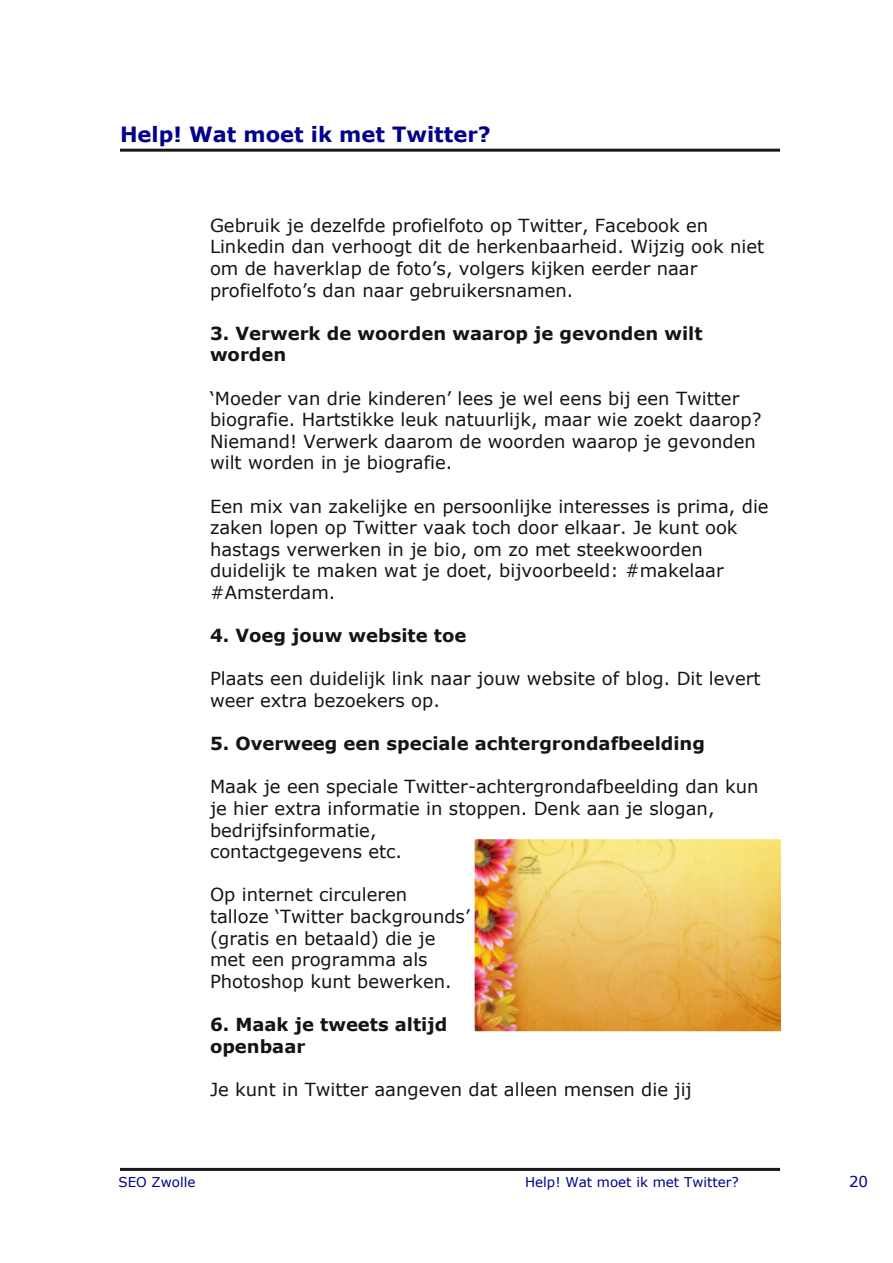
<style>
.page{position:relative;width:893px;height:1263px;background:#fff}
.page>*{position:absolute;margin:0;border:0;box-sizing:border-box;transform-origin:0 0}
.t1{font:700 21px "Verdana";color:#00008b}
.t2{font:18px/21.6px "Verdana";color:#161413}
.t3{font:700 18px/21.6px "Verdana";color:#161413}
.t4{font:15px "Verdana";color:#00008b}
.t5{font:13.5px "Verdana";color:#00008b}
</style>
<div class="page">
<hr style="left:120px;top:149px;width:660px;height:3px;background:#171717">
<hr style="left:120px;top:1168px;width:660px;height:3px;background:#171717">
<img style="left:475px;top:839px;width:306px;height:192px">
<p class="t1" style="left:120px;top:122px;width:372px">Help! Wat moet ik met Twitter?</p>
<p class="t2" style="left:210px;top:215px;width:556px">Gebruik je dezelfde profielfoto op Twitter, Facebook en Linkedin dan verhoogt dit de herkenbaarheid. Wijzig ook niet om de haverklap de foto’s, volgers kijken eerder naar profielfoto’s dan naar gebruikersnamen.</p>
<p class="t3" style="left:210px;top:323px;width:494px">3. Verwerk de woorden waarop je gevonden wilt worden</p>
<p class="t2" style="left:210px;top:388px;width:553px">‘Moeder van drie kinderen’ lees je wel eens bij een Twitter biografie. Hartstikke leuk natuurlijk, maar wie zoekt daarop?<br>Niemand! Verwerk daarom de woorden waarop je gevonden wilt worden in je biografie.</p>
<p class="t2" style="left:210px;top:496px;width:560px">Een mix van zakelijke en persoonlijke interesses is prima, die zaken lopen op Twitter vaak toch door elkaar. Je kunt ook hastags verwerken in je bio, om zo met steekwoorden duidelijk te maken wat je doet, bijvoorbeeld: #makelaar #Amsterdam.</p>
<p class="t3" style="left:210px;top:625px;width:258px">4. Voeg jouw website toe</p>
<p class="t2" style="left:210px;top:668px;width:552px">Plaats een duidelijk link naar jouw website of blog. Dit levert weer extra bezoekers op.</p>
<p class="t3" style="left:210px;top:733px;width:497px">5. Overweeg een speciale achtergrondafbeelding</p>
<p class="t2" style="left:210px;top:776px;width:550px">Maak je een speciale Twitter-achtergrondafbeelding dan kun je hier extra informatie in stoppen. Denk aan je slogan, bedrijfsinformatie,<br>contactgegevens etc.</p>
<p class="t2" style="left:210px;top:884px;width:261px">Op internet circuleren talloze ‘Twitter backgrounds’ (gratis en betaald) die je met een programma als<br>Photoshop kunt bewerken.</p>
<p class="t3" style="left:210px;top:1014px;width:239px">6. Maak je tweets altijd openbaar</p>
<p class="t2" style="left:210px;top:1079px;width:483px">Je kunt in Twitter aangeven dat alleen mensen die jij</p>
<p class="t5" style="left:118px;top:1174px;width:79px">SEO Zwolle</p>
<p class="t5" style="left:525px;top:1174px;width:215px">Help! Wat moet ik met Twitter?</p>
<p class="t4" style="left:849px;top:1173px;width:21px">20</p>
</div>
